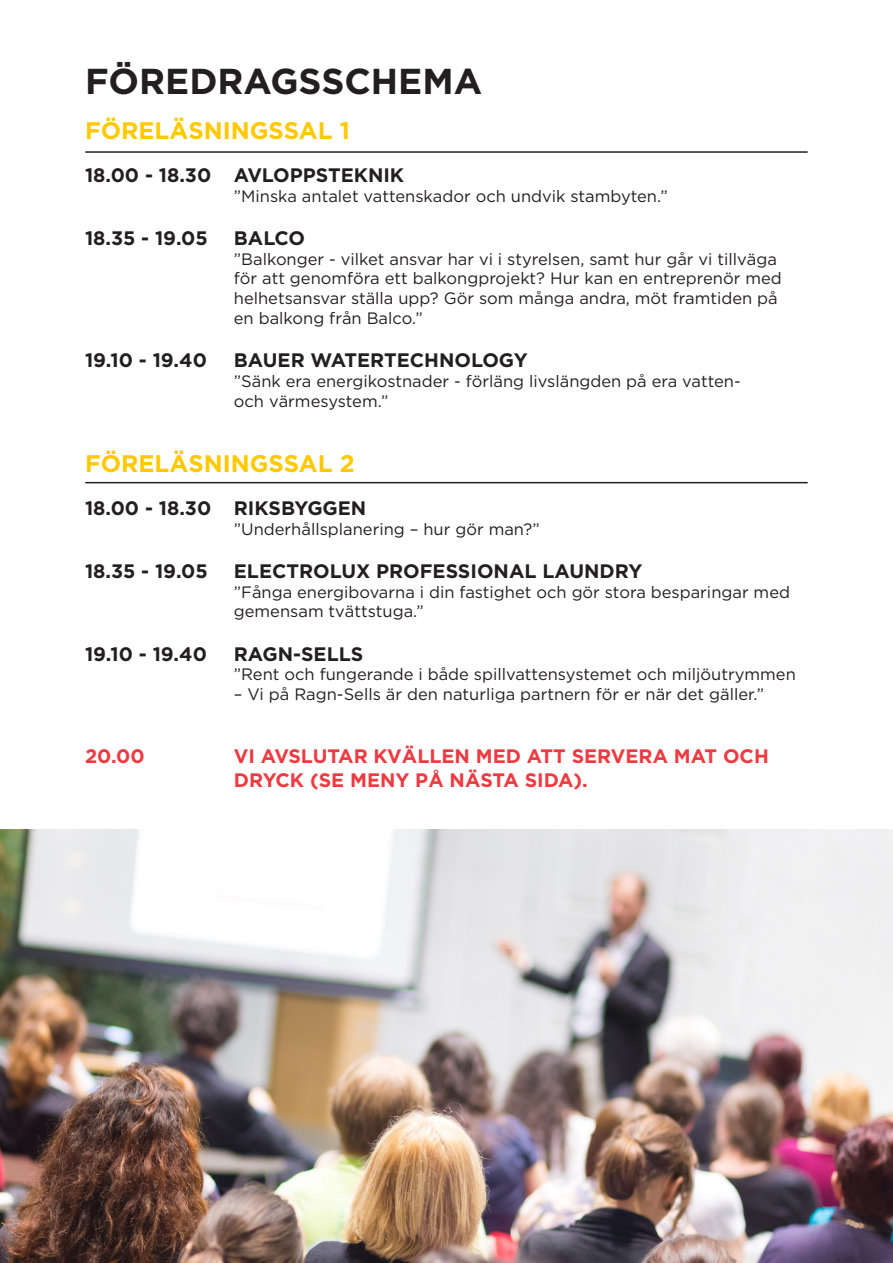
<style>
.page{position:relative;width:893px;height:1263px;background:#fff}
.page>*{position:absolute;margin:0;border:0;box-sizing:border-box;transform-origin:0 0}
.t1{font:700 36px "Gotham";color:#231f20}
.t2{font:700 24px "Gotham";color:#ffc900}
.t3{font:700 19.5px "Gotham";color:#231f20}
.t4{font:700 19.5px "Gotham";color:#ee3a41}
.t5{font:16.5px/19.8px "Gotham";color:#231f20}
</style>
<div class="page">
<img style="left:0;top:829px;width:893px;height:434px">
<hr style="left:86px;top:151px;width:721px;height:2px;background:#231f20">
<hr style="left:86px;top:482px;width:721px;height:1px;background:#231f20">
<p class="t1" style="left:85px;top:60px;width:399px">FÖREDRAGSSCHEMA</p>
<p class="t2" style="left:85px;top:116px;width:266px">FÖRELÄSNINGSSAL 1</p>
<p class="t3" style="left:85px;top:164px;width:321px">18.00 - 18.30 AVLOPPSTEKNIK</p>
<p class="t5" style="left:234px;top:186px;width:435px">”Minska antalet vattenskador och undvik stambyten.”</p>
<p class="t3" style="left:85px;top:227px;width:124px">18.35 - 19.05</p>
<p class="t3" style="left:234px;top:227px;width:73px">BALCO</p>
<p class="t5" style="left:234px;top:249px;width:545px">”Balkonger - vilket ansvar har vi i styrelsen, samt hur går vi tillväga</p>
<p class="t5" style="left:234px;top:268px;width:549px">för att genomföra ett balkongprojekt? Hur kan en entreprenör med</p>
<p class="t5" style="left:234px;top:288px;width:545px">helhetsansvar ställa upp? Gör som många andra, möt framtiden på</p>
<p class="t5" style="left:234px;top:308px;width:190px">en balkong från Balco.”</p>
<p class="t3" style="left:85px;top:349px;width:123px">19.10 - 19.40</p>
<p class="t3" style="left:234px;top:349px;width:295px">BAUER WATERTECHNOLOGY</p>
<p class="t5" style="left:234px;top:371px;width:508px">”Sänk era energikostnader - förläng livslängden på era vatten&shy;och värmesystem.”</p>
<p class="t2" style="left:85px;top:449px;width:271px">FÖRELÄSNINGSSAL 2</p>
<p class="t3" style="left:85px;top:497px;width:283px">18.00 - 18.30 RIKSBYGGEN</p>
<p class="t5" style="left:234px;top:519px;width:307px">”Underhållsplanering – hur gör man?”</p>
<p class="t3" style="left:85px;top:560px;width:124px">18.35 - 19.05</p>
<p class="t3" style="left:234px;top:560px;width:410px">ELECTROLUX PROFESSIONAL LAUNDRY</p>
<p class="t5" style="left:234px;top:582px;width:558px">”Fånga energibovarna i din fastighet och gör stora besparingar med gemensam tvättstuga.”</p>
<p class="t3" style="left:85px;top:642px;width:123px">19.10 - 19.40</p>
<p class="t3" style="left:234px;top:642px;width:131px">RAGN-SELLS</p>
<p class="t5" style="left:234px;top:664px;width:563px">”Rent och fungerande i både spillvattensystemet och miljöutrymmen</p>
<p class="t5" style="left:234px;top:684px;width:532px">– Vi på Ragn-Sells är den naturliga partnern för er när det gäller.”</p>
<p class="t4" style="left:85px;top:745px;width:61px">20.00</p>
<p class="t4" style="left:234px;top:745px;width:536px">VI AVSLUTAR KVÄLLEN MED ATT SERVERA MAT OCH</p>
<p class="t4" style="left:234px;top:768px;width:355px">DRYCK (SE MENY PÅ NÄSTA SIDA).</p>
</div>
